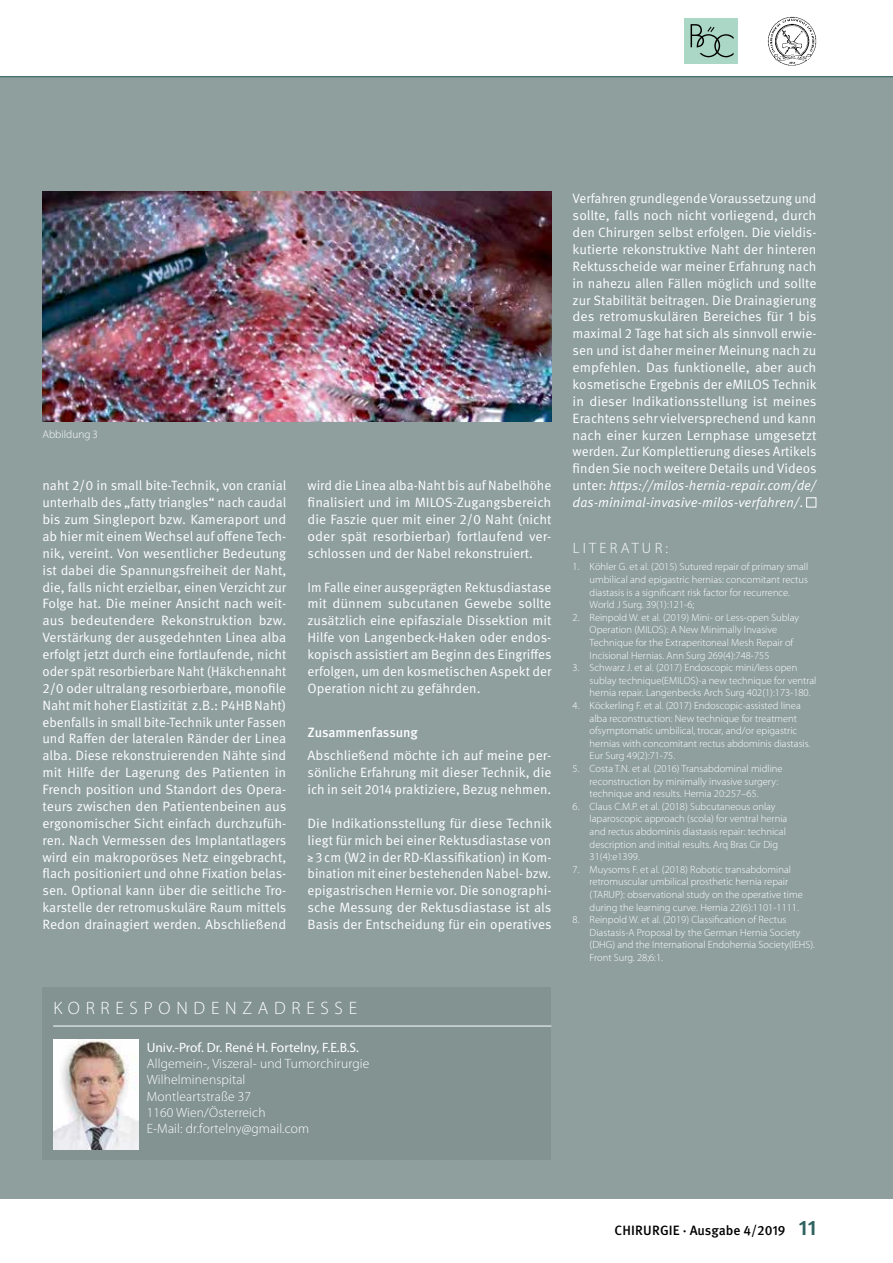
<style>
.page{position:relative;width:893px;height:1263px;background:#fff}
.page>*{position:absolute;margin:0;border:0;box-sizing:border-box;transform-origin:0 0}
.t1{font:300 18px "Myriad Pro";letter-spacing:.32em;color:#fff}
.t2{font:300 15px "Myriad Pro";letter-spacing:.22em;color:#fff}
.t3{font:13.5px/17px "Meta OT";color:#fff;text-align:justify}
.t4{font:300 13.5px/16.2px "Myriad Pro";letter-spacing:.01em;color:#fff}
.t5{font:13.5px "Myriad Pro";color:#fff}
.t6{font:500 13.5px "Meta OT";color:#000}
.t7{font:500 13.5px "Meta OT";letter-spacing:-.005em;color:#fff}
.t8{font:300 11.25px "Myriad Pro";color:#fff}
.t9{font:300 10.5px/12.6px "Myriad Pro";color:#fff}
.s1{font-style:italic}
.s2{font-weight:700;font-size:21px;color:#306360}
</style>
<div class="page">
<div style="left:0;top:76px;width:893px;height:1123px;background:#8e9f9e"></div>
<div style="left:684px;top:18px;width:54px;height:46px;background:#abd7c7"></div>
<svg style="left:691px;top:24px;width:43px;height:33px"></svg>
<img style="left:767px;top:16px;width:50px;height:50px">
<hr style="left:0;top:76px;width:893px;height:1px;background:#306360">
<div style="left:806px;top:497px;width:10px;height:10px;border:1px solid #fff"></div>
<img style="left:43px;top:191px;width:508px;height:230px">
<div style="left:43px;top:988px;width:508px;height:172px;background:#829392"></div>
<hr style="left:53px;top:1026px;width:498px;height:1px;background:#fff">
<img style="left:53px;top:1039px;width:85px;height:111px">
<p class="t8" style="left:43px;top:427px;width:57px">Abbildung 3</p>
<p class="t3" style="left:43px;top:477px;width:245px">naht 2/0 in small bite-Technik, von cranial unterhalb des „fatty triangles“ nach caudal bis zum Singleport bzw. Kameraport und ab hier mit einem Wechsel auf offene Tech&shy;nik, vereint. Von wesentlicher Bedeutung ist dabei die Spannungsfreiheit der Naht, die, falls nicht erzielbar, einen Verzicht zur Folge hat. Die meiner Ansicht nach weit&shy;aus bedeutendere Rekonstruktion bzw.<br>Verstärkung der ausgedehnten Linea alba erfolgt jetzt durch eine fortlaufende, nicht oder spät resorbierbare Naht (Häkchennaht 2/0 oder ultralang resorbierbare, monofile Naht mit hoher Elastizität z.B.: P4HBNaht) ebenfalls in small bite-Technik unter Fassen und Raffen der lateralen Ränder der Linea alba. Diese rekonstruierenden Nähte sind mit Hilfe der Lagerung des Patienten in French position und Standort des Opera&shy;teurs zwischen den Patientenbeinen aus ergonomischer Sicht einfach durchzufüh&shy;ren. Nach Vermessen des Implantatlagers wird ein makroporöses Netz eingebracht, flach positioniert und ohne Fixation belas&shy;sen. Optional kann über die seitliche Tro&shy;karstelle der retromuskuläre Raum mittels Redon drainagiert werden. Abschließend</p>
<p class="t3" style="left:308px;top:477px;width:245px">wird die Linea alba-Naht bis auf Nabelhöhe finalisiert und im MILOS-Zugangsbereich die Faszie quer mit einer 2/0 Naht (nicht oder spät resorbierbar) fortlaufend ver&shy;schlossen und der Nabel rekonstruiert.</p>
<p class="t3" style="left:308px;top:579px;width:245px">Im Falle einer ausgeprägten Rektusdiastase mit dünnem subcutanen Gewebe sollte zusätzlich eine epifasziale Dissektion mit Hilfe von Langenbeck-Haken oder endos&shy;kopisch assistiert am Beginn des Eingriffes erfolgen, um den kosmetischen Aspekt der Operation nicht zu gefährden.</p>
<p class="t7" style="left:308px;top:724px;width:112px">Zusammenfassung</p>
<p class="t3" style="left:308px;top:748px;width:245px">Abschließend möchte ich auf meine per&shy;sönliche Erfahrung mit dieser Technik, die ich in seit 2014 praktiziere, Bezug nehmen.</p>
<p class="t3" style="left:308px;top:815px;width:246px">Die Indikationsstellung für diese Technik liegt für mich bei einer Rektusdiastase von ≥3cm (W2 in der RD-Klassifikation) in Kom&shy;bination mit einer bestehenden Nabel- bzw. epigastrischen Hernie vor. Die sonographi&shy;sche Messung der Rektusdiastase ist als Basis der Entscheidung für ein operatives</p>
<h1 class="t1" style="left:53px;top:997px;width:305px">KORRESPONDENZADRESSE</h1>
<p class="t5" style="left:147px;top:1039px;width:214px">Univ.-Prof. Dr. René H. Fortelny, F.E.B.S.</p>
<p class="t4" style="left:147px;top:1055px;width:224px">Allgemein-, Viszeral- und Tumorchirurgie<br>Wilhelminenspital<br>Montleartstraße 37<br>1160 Wien/Österreich<br>E-Mail: dr.fortelny@gmail.com</p>
<p class="t3" style="left:573px;top:191px;width:246px">Verfahren grundlegende Voraussetzung und sollte, falls noch nicht vorliegend, durch den Chirurgen selbst erfolgen. Die vieldis&shy;kutierte rekonstruktive Naht der hinteren Rektusscheide war meiner Erfahrung nach in nahezu allen Fällen möglich und sollte zur Stabilität beitragen. Die Drainagierung des retromuskulären Bereiches für 1 bis maximal 2 Tage hat sich als sinnvoll erwie&shy;sen und ist daher meiner Meinung nach zu empfehlen. Das funktionelle, aber auch kosmetische Ergebnis der eMILOS Technik in dieser Indikationsstellung ist meines Erachtens sehr vielversprechend und kann nach einer kurzen Lernphase umgesetzt werden. Zur Komplettierung dieses Artikels finden Sie noch weitere Details und Videos unter: <span class="s1">https://milos-hernia-repair.com/de/ das-minimal-invasive-milos-verfahren/</span>.</p>
<p class="t2" style="left:573px;top:539px;width:97px">LITERATUR:</p>
<p class="t9" style="left:590px;top:560px;width:220px;text-indent:-17px">1. Köhler G. et al. (2015) Sutured repair of primary small umbilical and epigastric hernias: concomitant rectus diastasis is a significant risk factor for recurrence.<br>World J Surg. 39(1):121-6;</p>
<p class="t9" style="left:590px;top:611px;width:211px;text-indent:-17px">2. Reinpold W. et al. (2019) Mini- or Less-open Sublay Operation (MILOS): A New Minimally Invasive Technique for the Extraperitoneal Mesh Repair of Incisional Hernias. Ann Surg 269(4):748-755</p>
<p class="t9" style="left:590px;top:661px;width:228px;text-indent:-17px">3. Schwarz J. et al. (2017) Endoscopic mini/less open sublay technique(EMILOS)-a new technique for ventral hernia repair. Langenbecks Arch Surg 402(1):173-180.</p>
<p class="t9" style="left:590px;top:699px;width:222px;text-indent:-17px">4. Köckerling F. et al. (2017) Endoscopic-assisted linea alba reconstruction: New technique for treatment ofsymptomatic umbilical, trocar, and/or epigastric hernias with concomitant rectus abdominis diastasis.<br>Eur Surg 49(2):71-75.</p>
<p class="t9" style="left:590px;top:762px;width:195px;text-indent:-17px">5. Costa T.N. et al. (2016) Transabdominal midline reconstruction by minimally invasive surgery: technique and results. Hernia 20:257–65.</p>
<p class="t9" style="left:590px;top:800px;width:199px;text-indent:-17px">6. Claus C.M.P. et al. (2018) Subcutaneous onlay laparoscopic approach (scola) for ventral hernia and rectus abdominis diastasis repair: technical description and initial results. Arq Bras Cir Dig 31(4):e1399.</p>
<p class="t9" style="left:590px;top:863px;width:215px;text-indent:-17px">7. Muysoms F. et al. (2018) Robotic transabdominal retromuscular umbilical prosthetic hernia repair (TARUP): observational study on the operative time during the learning curve. Hernia 22(6):1101-1111.</p>
<p class="t9" style="left:590px;top:913px;width:227px;text-indent:-17px">8. Reinpold W. et al. (2019) Classification of Rectus Diastasis-A Proposal by the German Hernia Society (DHG) and the International Endohernia Society(IEHS).<br>Front Surg. 28;6:1.</p>
<p class="t6" style="left:615px;top:1222px;width:203px">CHIRURGIE · Ausgabe 4/2019 <span class="s2">11</span></p>
</div>
